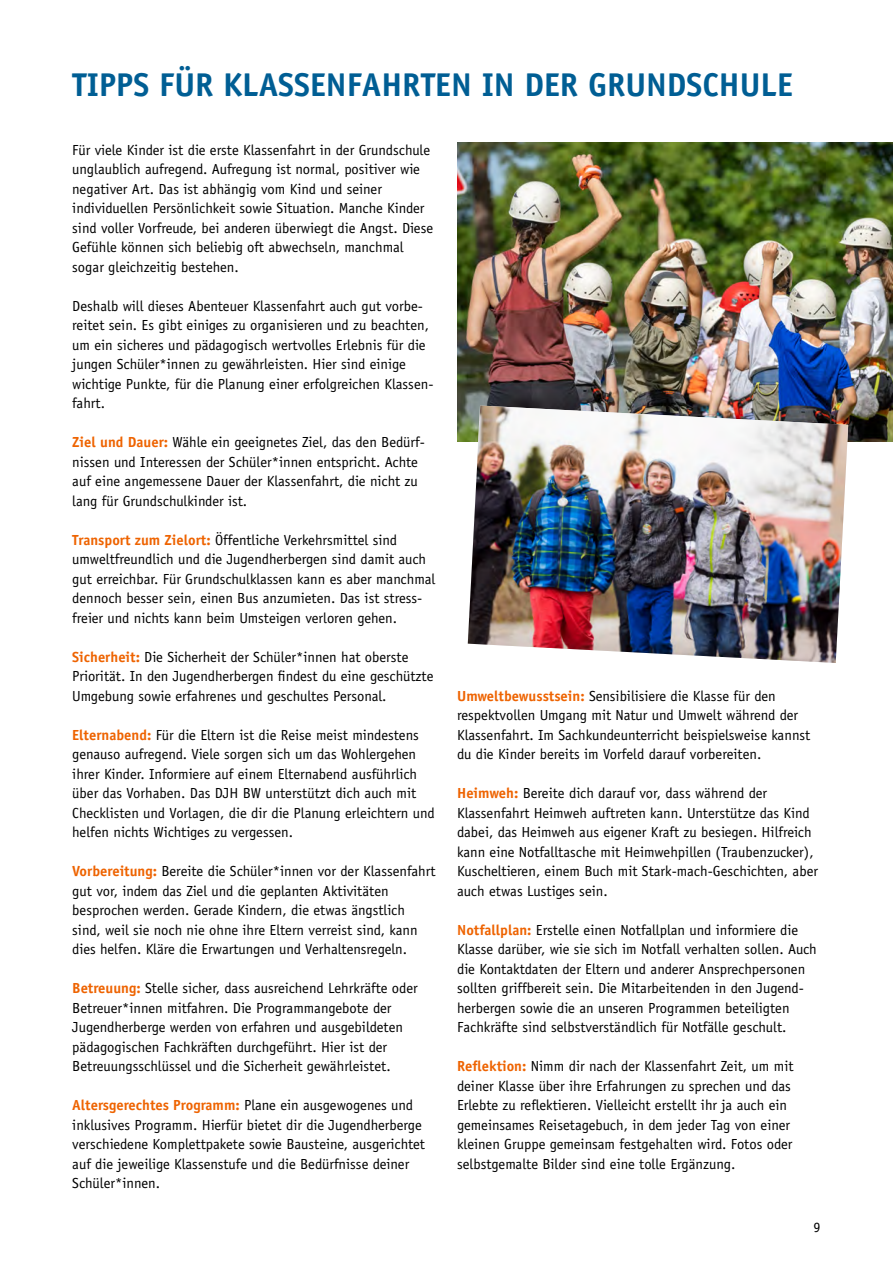
<style>
.page{position:relative;width:893px;height:1263px;background:#fff}
.page>*{position:absolute;margin:0;border:0;box-sizing:border-box;transform-origin:0 0}
.t1{font:700 33px "Officina Sans Std";color:#005e94}
.t2{font:14.7px/19.5px "Officina Sans Std";color:#000}
.t3{font:14.25px "Officina Sans Std";color:#000}
.s1{font-weight:700;color:#ee6300}
</style>
<div class="page">
<img style="left:457px;top:143px;width:436px;height:299px">
<img style="left:468px;top:406px;width:380px;height:257px">
<h1 class="t1" style="left:72px;top:64px;width:722px">TIPPS FÜR KLASSENFAHRTEN IN DER GRUNDSCHULE</h1>
<p class="t2" style="left:72px;top:140px;width:362px">Für viele Kinder ist die erste Klassenfahrt in der Grundschule unglaublich aufregend. Aufregung ist normal, positiver wie negativer Art. Das ist abhängig vom Kind und seiner individuellen Persönlichkeit sowie Situation. Manche Kinder sind voller Vorfreude, bei anderen überwiegt die Angst. Diese Gefühle können sich beliebig oft abwechseln, manchmal sogar gleichzeitig bestehen.</p>
<p class="t2" style="left:72px;top:296px;width:363px">Deshalb will dieses Abenteuer Klassenfahrt auch gut vorbe&shy;reitet sein. Es gibt einiges zu organisieren und zu beachten, um ein sicheres und pädagogisch wertvolles Erlebnis für die jungen Schüler*innen zu gewährleisten. Hier sind einige wichtige Punkte, für die Planung einer erfolgreichen Klassen&shy;fahrt.</p>
<p class="t2" style="left:72px;top:432px;width:354px"><span class="s1">Ziel und Dauer:</span> Wähle ein geeignetes Ziel, das den Bedürf&shy;nissen und Interessen der Schüler*innen entspricht. Achte auf eine angemessene Dauer der Klassenfahrt, die nicht zu lang für Grundschulkinder ist.</p>
<p class="t2" style="left:72px;top:530px;width:365px"><span class="s1">Transport zum Zielort:</span> Öffentliche Verkehrsmittel sind umweltfreundlich und die Jugendherbergen sind damit auch gut erreichbar. Für Grundschulklassen kann es aber manchmal dennoch besser sein, einen Bus anzumieten. Das ist stress&shy;freier und nichts kann beim Umsteigen verloren gehen.</p>
<p class="t2" style="left:72px;top:647px;width:363px"><span class="s1">Sicherheit:</span> Die Sicherheit der Schüler*innen hat oberste<br>Priorität. In den Jugendherbergen findest du eine geschützte<br>Umgebung sowie erfahrenes und geschultes Personal.</p>
<p class="t2" style="left:72px;top:725px;width:364px"><span class="s1">Elternabend:</span> Für die Eltern ist die Reise meist mindestens genauso aufregend. Viele sorgen sich um das Wohlergehen ihrer Kinder. Informiere auf einem Elternabend ausführlich über das Vorhaben. Das DJH BW unterstützt dich auch mit Checklisten und Vorlagen, die dir die Planung erleichtern und helfen nichts Wichtiges zu vergessen.</p>
<p class="t2" style="left:72px;top:861px;width:365px"><span class="s1">Vorbereitung:</span> Bereite die Schüler*innen vor der Klassenfahrt gut vor, indem das Ziel und die geplanten Aktivitäten besprochen werden. Gerade Kindern, die etwas ängstlich sind, weil sie noch nie ohne ihre Eltern verreist sind, kann dies helfen. Kläre die Erwartungen und Verhaltensregeln.</p>
<p class="t2" style="left:72px;top:978px;width:347px"><span class="s1">Betreuung:</span> Stelle sicher, dass ausreichend Lehrkräfte oder Betreuer*innen mitfahren. Die Programmangebote der Jugendherberge werden von erfahren und ausgebildeten pädagogischen Fachkräften durchgeführt. Hier ist der Betreuungsschlüssel und die Sicherheit gewährleistet.</p>
<p class="t2" style="left:72px;top:1095px;width:354px"><span class="s1">Altersgerechtes Programm:</span> Plane ein ausgewogenes und inklusives Programm. Hierfür bietet dir die Jugendherberge verschiedene Komplettpakete sowie Bausteine, ausgerichtet auf die jeweilige Klassenstufe und die Bedürfnisse deiner Schüler*innen.</p>
<p class="t2" style="left:457px;top:686px;width:355px"><span class="s1">Umweltbewusstsein:</span> Sensibilisiere die Klasse für den respektvollen Umgang mit Natur und Umwelt während der Klassenfahrt. Im Sachkundeunterricht beispielsweise kannst du die Kinder bereits im Vorfeld darauf vorbereiten.</p>
<p class="t2" style="left:457px;top:783px;width:362px"><span class="s1">Heimweh:</span> Bereite dich darauf vor, dass während der Klassenfahrt Heimweh auftreten kann. Unterstütze das Kind dabei, das Heimweh aus eigener Kraft zu besiegen. Hilfreich kann eine Notfalltasche mit Heimwehpillen (Traubenzucker), Kuscheltieren, einem Buch mit Stark-mach-Geschichten, aber auch etwas Lustiges sein.</p>
<p class="t2" style="left:457px;top:920px;width:361px"><span class="s1">Notfallplan:</span> Erstelle einen Notfallplan und informiere die Klasse darüber, wie sie sich im Notfall verhalten sollen. Auch die Kontaktdaten der Eltern und anderer Ansprechpersonen sollten griffbereit sein. Die Mitarbeitenden in den Jugend&shy;herbergen sowie die an unseren Programmen beteiligten Fachkräfte sind selbstverständlich für Notfälle geschult.</p>
<p class="t2" style="left:457px;top:1056px;width:338px"><span class="s1">Reflektion:</span> Nimm dir nach der Klassenfahrt Zeit, um mit deiner Klasse über ihre Erfahrungen zu sprechen und das Erlebte zu reflektieren. Vielleicht erstellt ihr ja auch ein gemeinsames Reisetagebuch, in dem jeder Tag von einer kleinen Gruppe gemeinsam festgehalten wird. Fotos oder selbstgemalte Bilder sind eine tolle Ergänzung.</p>
<p class="t3" style="left:814px;top:1219px;width:9px">9</p>
</div>
